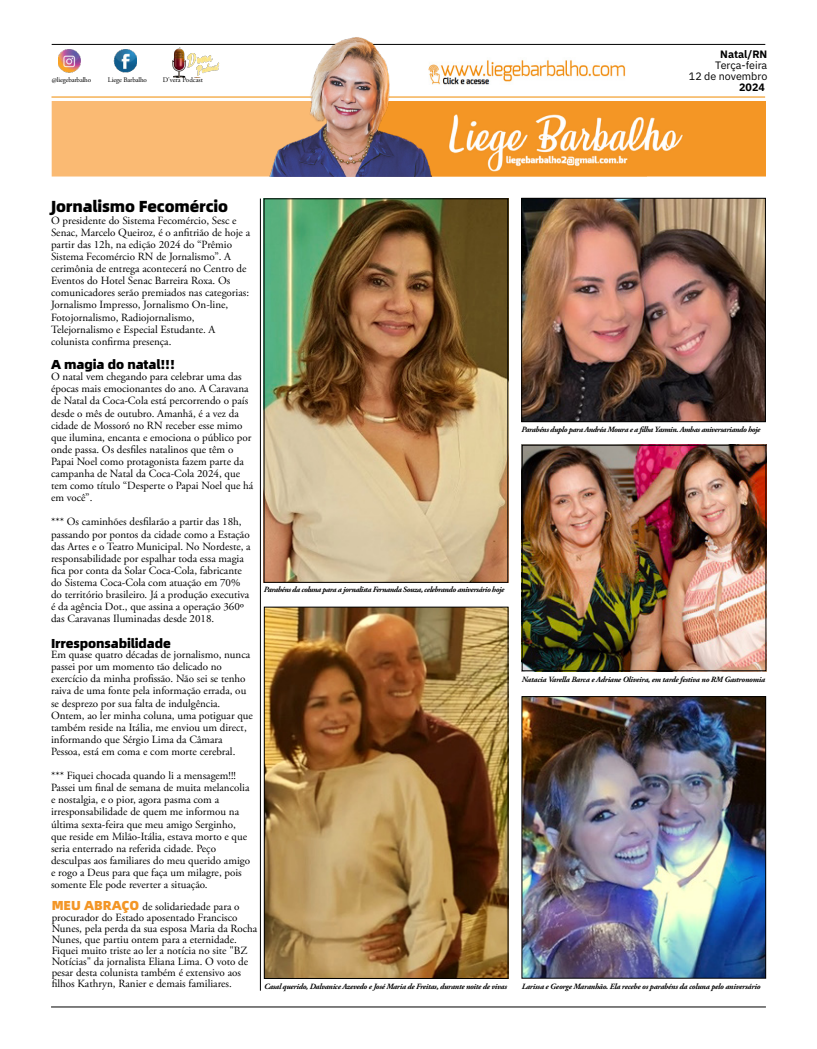
<style>
.page{position:relative;width:817px;height:1049px;background:#fff}
.page>*{position:absolute;margin:0;border:0;box-sizing:border-box;transform-origin:0 0}
.t1{font:900 16px "Alibaba Sans";letter-spacing:-.01em;color:#000}
.t2{font:900 13px "Alibaba Sans";letter-spacing:-.01em;color:#000}
.t3{font:11px/12.1px "Adobe Garamond Pro";color:#000}
.t4{font:10.7px/11.2px "IBM Plex Sans";color:#000;text-align:right}
.t5{font:700 10.7px "IBM Plex Sans";color:#000}
.t6{font:italic 700 8px "Adobe Garamond Pro";letter-spacing:-.03em;color:#000}
.t7{font:7px "Adobe Garamond Pro";letter-spacing:-.02em;color:#000}
.t8{font:7px "Adobe Garamond Pro";color:#000}
.s1{font-family:"Alibaba Sans";font-weight:900;font-size:13px;color:#f39626}
</style>
<div class="page">
<hr style="left:260px;top:199px;width:1px;height:792px;background:#000">
<hr style="left:51px;top:1006px;width:714px;height:1px;background:#000">
<img style="left:266px;top:201px;width:240px;height:380px">
<div style="left:264px;top:199px;width:244px;height:384px;border:1px solid #000"></div>
<img style="left:523px;top:200px;width:240px;height:220px">
<div style="left:521px;top:198px;width:244px;height:224px;border:1px solid #000"></div>
<img style="left:524px;top:447px;width:240px;height:222px">
<div style="left:522px;top:445px;width:244px;height:226px;border:1px solid #000"></div>
<img style="left:523px;top:698px;width:240px;height:278px">
<div style="left:521px;top:696px;width:244px;height:282px;border:1px solid #000"></div>
<div style="left:51px;top:102px;width:193px;height:74px;background:#faba73"></div>
<div style="left:453px;top:102px;width:312px;height:74px;background:#f49625"></div>
<hr style="left:52px;top:44px;width:713px;height:1px;background:#000">
<hr style="left:51px;top:97px;width:714px;height:1px;background:#f08a00">
<img style="left:244px;top:37px;width:209px;height:139px">
<img style="left:424px;top:58px;width:202px;height:27px">
<img style="left:448px;top:110px;width:235px;height:63px">
<img style="left:58px;top:49px;width:79px;height:23px">
<img style="left:266px;top:609px;width:240px;height:368px">
<div style="left:264px;top:607px;width:244px;height:372px;border:1px solid #000"></div>
<img style="left:172px;top:47px;width:15px;height:30px">
<img style="left:187px;top:54px;width:32px;height:22px">
<p class="t7" style="left:52px;top:76px;width:41px">@liegebarbalho</p>
<p class="t7" style="left:108px;top:76px;width:40px">Liege Barbalho</p>
<p class="t8" style="left:163px;top:76px;width:42px">D'vera Podcast</p>
<p class="t5" style="left:720px;top:46px;width:49px">Natal/RN</p>
<p class="t4" style="left:688px;top:59px;width:80px">Terça-feira<br>12 de novembro</p>
<p class="t5" style="left:739px;top:79px;width:27px">2024</p>
<h1 class="t1" style="left:51px;top:193px;width:178px">Jornalismo Fecomércio</h1>
<p class="t3" style="left:51px;top:215px;width:200px">O presidente do Sistema Fecomércio, Sesc e Senac, Marcelo Queiroz, é o anfitrião de hoje a partir das 12h, na edição 2024 do “Prêmio Sistema Fecomércio RN de Jornalismo”. A cerimônia de entrega acontecerá no Centro de Eventos do Hotel Senac Barreira Roxa. Os comunicadores serão premiados nas categorias:<br>Jornalismo Impresso, Jornalismo On-line, Fotojornalismo, Radiojornalismo, Telejornalismo e Especial Estudante. A colunista confirma presença.</p>
<p class="t2" style="left:51px;top:354px;width:125px">A magia do natal!!!</p>
<p class="t3" style="left:51px;top:371px;width:204px">O natal vem chegando para celebrar uma das épocas mais emocionantes do ano. A Caravana de Natal da Coca-Cola está percorrendo o país desde o mês de outubro. Amanhã, é a vez da cidade de Mossoró no RN receber esse mimo que ilumina, encanta e emociona o público por onde passa. Os desfiles natalinos que têm o Papai Noel como protagonista fazem parte da campanha de Natal da Coca-Cola 2024, que tem como título “Desperte o Papai Noel que há em você”.</p>
<p class="t3" style="left:51px;top:516px;width:201px">*** Os caminhões desfilarão a partir das 18h, passando por pontos da cidade como a Estação das Artes e o Teatro Municipal. No Nordeste, a responsabilidade por espalhar toda essa magia fica por conta da Solar Coca-Cola, fabricante do Sistema Coca-Cola com atuação em 70% do território brasileiro. Já a produção executiva é da agência Dot., que assina a operação 360º das Caravanas Iluminadas desde 2018.</p>
<p class="t2" style="left:51px;top:633px;width:121px">Irresponsabilidade</p>
<p class="t3" style="left:51px;top:649px;width:203px">Em quase quatro décadas de jornalismo, nunca passei por um momento tão delicado no exercício da minha profissão. Não sei se tenho raiva de uma fonte pela informação errada, ou se desprezo por sua falta de indulgência.<br>Ontem, ao ler minha coluna, uma potiguar que também reside na Itália, me enviou um direct, informando que Sérgio Lima da Câmara Pessoa, está em coma e com morte cerebral.</p>
<p class="t3" style="left:51px;top:770px;width:200px">*** Fiquei chocada quando li a mensagem!!!<br>Passei um final de semana de muita melancolia e nostalgia, e o pior, agora pasma com a irresponsabilidade de quem me informou na última sexta-feira que meu amigo Serginho, que reside em Milão-Itália, estava morto e que seria enterrado na referida cidade. Peço desculpas aos familiares do meu querido amigo e rogo a Deus para que faça um milagre, pois somente Ele pode reverter a situação.</p>
<p class="t6" style="left:264px;top:585px;width:242px">Parabéns da coluna para a jornalista Fernanda Souza, celebrando aniversário hoje</p>
<p class="t6" style="left:521px;top:425px;width:240px">Parabéns duplo para Andréa Moura e a filha Yasmin. Ambas aniversariando hoje</p>
<p class="t6" style="left:522px;top:675px;width:245px">Natacia Varella Barca e Adriane Oliveira, em tarde festiva no RM Gastronomia</p>
<p class="t3" style="left:52px;top:901px;width:207px;line-height:11px"><span class="s1">MEU ABRAÇO</span> de solidariedade para o procurador do Estado aposentado Francisco Nunes, pela perda da sua esposa Maria da Rocha Nunes, que partiu ontem para a eternidade.<br>Fiquei muito triste ao ler a notícia no site "BZ Notícias" da jornalista Eliana Lima. O voto de pesar desta colunista também é extensivo aos filhos Kathryn, Ranier e demais familiares.</p>
<p class="t6" style="left:264px;top:982px;width:244px">Casal querido, Dalvanice Azevedo e José Maria de Freitas, durante noite de vivas</p>
<p class="t6" style="left:521px;top:982px;width:240px">Larissa e George Maranhão. Ela recebe os parabéns da coluna pelo aniversário</p>
</div>
